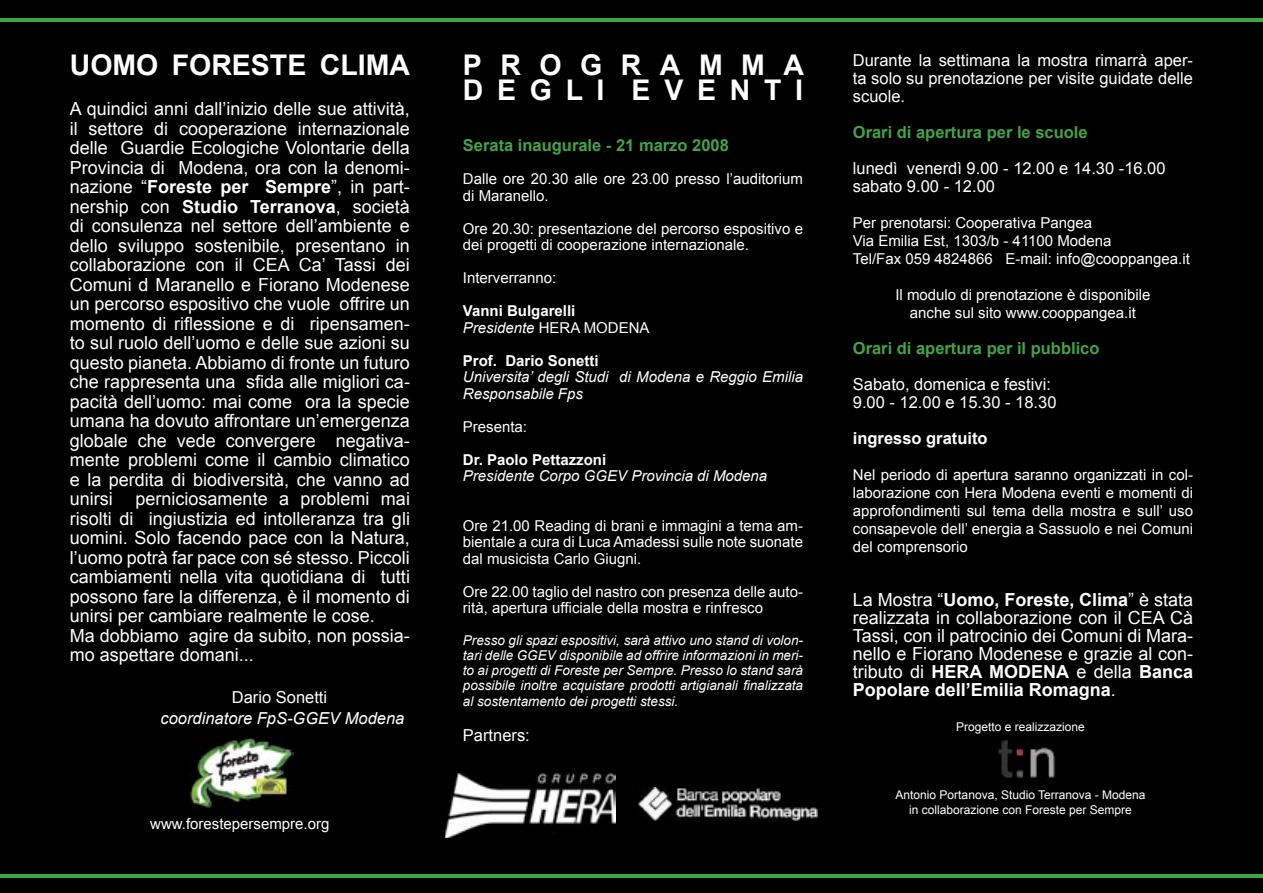
<style>
.page{position:relative;width:1263px;height:893px;background:#000}
.page>*{position:absolute;margin:0;border:0;box-sizing:border-box;transform-origin:0 0}
.t1{font:700 28.5px/25.5px "Arial";letter-spacing:.65em;color:#fff}
.t2{font:700 28.5px "Arial";color:#fff}
.t3{font:18px/19.5px "Arial";color:#fff;text-align:justify}
.t4{font:16.5px/18px "Arial";color:#fff}
.t5{font:700 16.5px "Arial";color:#43a445}
.t6{font:italic 16.5px "Arial";color:#fff}
.t7{font:700 16.5px "Arial";color:#fff}
.t8{font:15px/18px "Arial";color:#fff}
.t9{font:italic 15px/16.5px "Arial";color:#fff}
.t10{font:700 15px/16.5px "Arial";color:#fff}
.t11{font:italic 13.5px/15px "Arial";color:#fff;text-align:justify}
.t12{font:12px/15px "Arial";color:#fff;text-align:center}
.s1{font-weight:700}
.s2{font-weight:400;font-style:italic}
.s3{font-weight:400}
</style>
<div class="page">
<img style="left:189px;top:736px;width:104px;height:73px">
<hr style="left:0;top:18px;width:1263px;height:3px;background:#43a445">
<hr style="left:0;top:874px;width:1263px;height:3px;background:#43a445">
<img style="left:445px;top:774px;width:171px;height:64px">
<img style="left:638px;top:788px;width:179px;height:32px">
<img style="left:995px;top:741px;width:62px;height:42px">
<h1 class="t2" style="left:70px;top:46px;width:342px">UOMO FORESTE CLIMA</h1>
<p class="t3" style="left:70px;top:99px;width:342px">A quindici anni dall’inizio delle sue attività, il settore di cooperazione internazionale delle Guardie Ecologiche Volontarie della Provincia di Modena, ora con la denomi&shy;nazione “<span class="s1">Foreste per Sempre</span>”, in part&shy;nership con <span class="s1">Studio Terranova</span>, società di consulenza nel settore dell’ambiente e dello sviluppo sostenibile, presentano in collaborazione con il CEA Ca’ Tassi dei Comuni d Maranello e Fiorano Modenese un percorso espositivo che vuole offrire un momento di riflessione e di ripensamen&shy;to sul ruolo dell’uomo e delle sue azioni su questo pianeta. Abbiamo di fronte un futuro che rappresenta una sfida alle migliori ca&shy;pacità dell’uomo: mai come ora la specie umana ha dovuto affrontare un’emergenza globale che vede convergere negativa&shy;mente problemi come il cambio climatico e la perdita di biodiversità, che vanno ad unirsi</p>
<p class="t3" style="left:70px;top:489px;width:342px;text-align:left;text-indent:66px">perniciosamente a problemi mai risolti di ingiustizia ed intolleranza tra gli uomini. Solo facendo pace con la Natura, l’uomo potrà far pace con sé stesso. Piccoli cambiamenti nella vita quotidiana di tutti possono fare la differenza, è il momento di unirsi per cambiare realmente le cose.<br>Ma dobbiamo agire da subito, non possia&shy;mo aspettare domani...</p>
<p class="t4" style="left:232px;top:689px;width:97px">Dario Sonetti</p>
<p class="t6" style="left:160px;top:708px;width:245px">coordinatore FpS-GGEV Modena</p>
<p class="t8" style="left:150px;top:815px;width:181px">www.forestepersempre.org</p>
<h1 class="t1" style="left:463px;top:53px;width:343px">PROGRAMMA<br>D E G L I E V E N T I</h1>
<p class="t5" style="left:463px;top:135px;width:267px">Serata inaugurale - 21 marzo 2008</p>
<p class="t8" style="left:463px;top:171px;width:342px;line-height:16.5px">Dalle ore 20.30 alle ore 23.00 presso l’auditorium di Maranello.</p>
<p class="t8" style="left:463px;top:220px;width:342px;line-height:16.5px">Ore 20.30: presentazione del percorso espositivo e dei progetti di cooperazione internazionale.</p>
<p class="t8" style="left:463px;top:269px;width:95px">Interverranno:</p>
<p class="t10" style="left:463px;top:303px;width:188px">Vanni Bulgarelli<br><span class="s2">Presidente</span> <span class="s3">HERA MODENA</span></p>
<p class="t10" style="left:463px;top:353px;width:137px">Prof. Dario Sonetti</p>
<p class="t9" style="left:463px;top:369px;width:342px">Universita’ degli Studi di Modena e Reggio Emilia<br>Responsabile Fps</p>
<p class="t8" style="left:463px;top:418px;width:66px">Presenta:</p>
<p class="t10" style="left:463px;top:452px;width:145px">Dr. Paolo Pettazzoni</p>
<p class="t9" style="left:463px;top:468px;width:306px">Presidente Corpo GGEV Provincia di Modena</p>
<p class="t8" style="left:463px;top:517px;width:342px;line-height:16.5px;text-align:justify">Ore 21.00 Reading di brani e immagini a tema am&shy;bientale a cura di Luca Amadessi sulle note suonate dal musicista Carlo Giugni.</p>
<p class="t8" style="left:463px;top:583px;width:342px;line-height:16.5px">Ore 22.00 taglio del nastro con presenza delle auto&shy;rità, apertura ufficiale della mostra e rinfresco</p>
<p class="t11" style="left:463px;top:633px;width:342px">Presso gli spazi espositivi, sarà attivo uno stand di volon&shy;tari delle GGEV disponibile ad offrire informazioni in meri&shy;to ai progetti di Foreste per Sempre. Presso lo stand sarà possibile inoltre acquistare prodotti artigianali finalizzata</p>
<p class="t11" style="left:463px;top:694px;width:217px">al sostentamento dei progetti stessi.</p>
<p class="t4" style="left:463px;top:726px;width:68px">Partners:</p>
<p class="t4" style="left:853px;top:51px;width:342px;text-align:justify">Durante la settimana la mostra rimarrà aper&shy;ta solo su prenotazione per visite guidate delle scuole.</p>
<p class="t5" style="left:853px;top:121px;width:236px">Orari di apertura per le scuole</p>
<p class="t4" style="left:853px;top:159px;width:314px">lunedì venerdì 9.00 - 12.00 e 14.30 -16.00 sabato 9.00 - 12.00</p>
<p class="t8" style="left:853px;top:214px;width:339px">Per prenotarsi: Cooperativa Pangea<br>Via Emilia Est, 1303/b - 41100 Modena<br>Tel/Fax 059 4824866 E-mail: info@cooppangea.it</p>
<p class="t8" style="left:895px;top:286px;width:257px;text-align:center">Il modulo di prenotazione è disponibile anche sul sito www.cooppangea.it</p>
<p class="t5" style="left:853px;top:337px;width:248px">Orari di apertura per il pubblico</p>
<p class="t4" style="left:853px;top:375px;width:205px">Sabato, domenica e festivi:<br>9.00 - 12.00 e 15.30 - 18.30</p>
<p class="t7" style="left:853px;top:427px;width:136px">ingresso gratuito</p>
<p class="t8" style="left:853px;top:466px;width:342px;text-align:justify">Nel periodo di apertura saranno organizzati in col&shy;laborazione con Hera Modena eventi e momenti di approfondimenti sul tema della mostra e sull’ uso consapevole dell’ energia a Sassuolo e nei Comuni del comprensorio</p>
<p class="t3" style="left:853px;top:591px;width:342px;line-height:18px">La Mostra “<span class="s1">Uomo, Foreste, Clima</span>” è stata realizzata in collaborazione con il CEA Cà Tassi, con il patrocinio dei Comuni di Mara&shy;nello e Fiorano Modenese e grazie al con&shy;tributo di <span class="s1">HERA MODENA</span> e della <span class="s1">Banca Popolare dell’Emilia Romagna</span>.</p>
<p class="t12" style="left:956px;top:719px;width:130px">Progetto e realizzazione</p>
<p class="t12" style="left:896px;top:787px;width:251px">Antonio Portanova, Studio Terranova - Modena in collaborazione con Foreste per Sempre</p>
</div>
